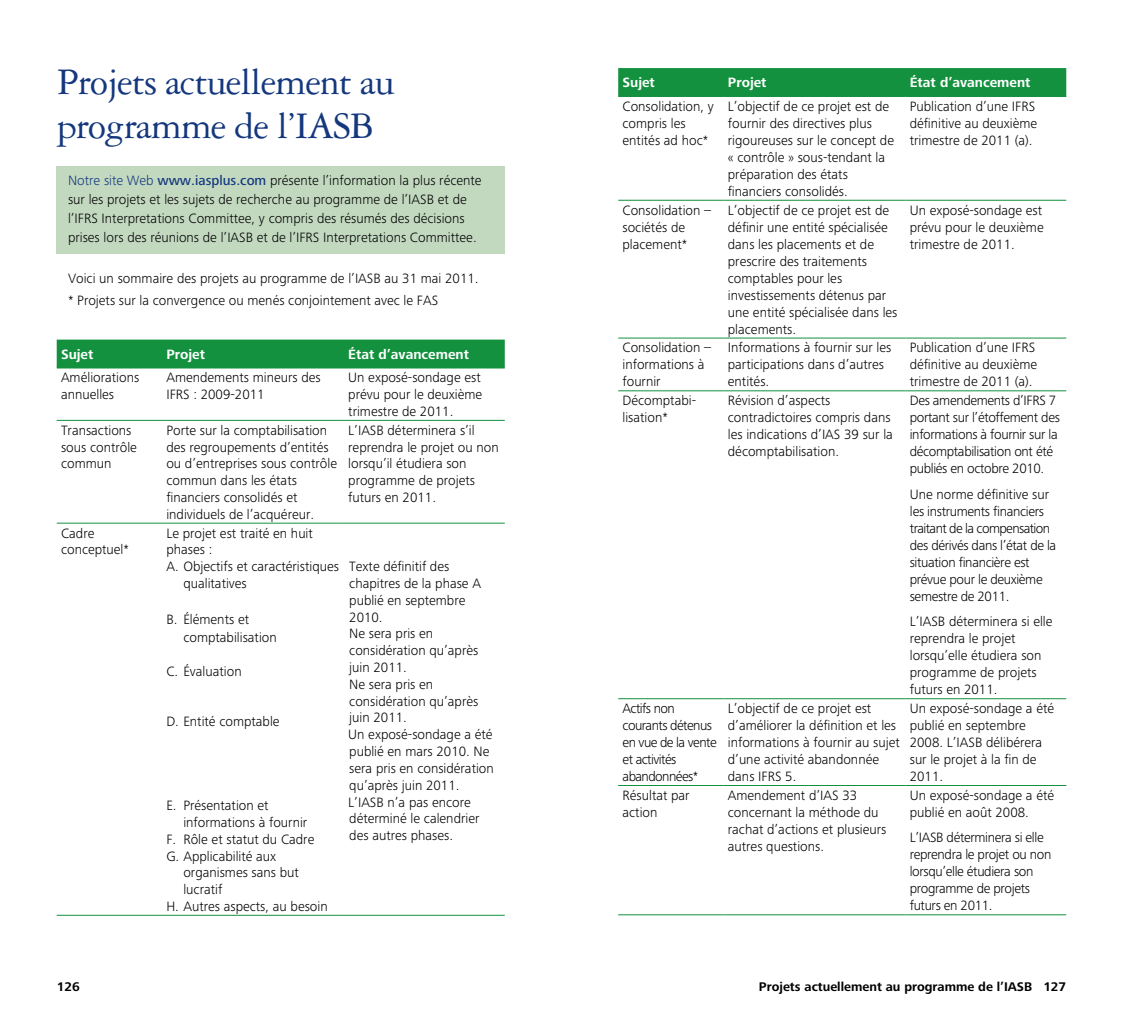
<style>
.page{position:relative;width:1123px;height:1021px;background:#fff}
.page>*{position:absolute;margin:0;border:0;box-sizing:border-box;transform-origin:0 0}
.t1{font:40px/44px "Garamond 3 LT Std";letter-spacing:-.025em;color:#14377d}
.t2{font:300 14px/17px "Frutiger Next Pro";color:#000}
.t3{font:300 14px/17px "Frutiger Next Pro";letter-spacing:-.025em;color:#000}
.t4{font:300 14px/17px "Frutiger Next Pro";letter-spacing:-.04em;color:#000}
.t5{font:700 14px "Frutiger Next Pro";color:#fff}
.t6{font:700 13px "Frutiger Next Pro";color:#000}
.s1{color:#14377d}
.s2{font-weight:500;color:#14377d}
</style>
<div class="page">
<div style="left:57px;top:166px;width:448px;height:88px;background:#c2d9c0"></div>
<div style="left:57px;top:339px;width:448px;height:28px;background:#13913e"></div>
<hr style="left:57px;top:367px;width:105px;height:1px;background:#13913e">
<hr style="left:162px;top:367px;width:182px;height:1px;background:#13913e">
<hr style="left:344px;top:367px;width:161px;height:1px;background:#13913e">
<hr style="left:57px;top:420px;width:105px;height:1px;background:#13913e">
<hr style="left:162px;top:420px;width:182px;height:1px;background:#13913e">
<hr style="left:344px;top:420px;width:161px;height:1px;background:#13913e">
<hr style="left:57px;top:522px;width:105px;height:1px;background:#13913e">
<hr style="left:162px;top:522px;width:182px;height:1px;background:#13913e">
<hr style="left:344px;top:522px;width:161px;height:1px;background:#13913e">
<hr style="left:57px;top:914px;width:105px;height:1px;background:#13913e">
<hr style="left:162px;top:914px;width:182px;height:1px;background:#13913e">
<hr style="left:344px;top:914px;width:161px;height:1px;background:#13913e">
<div style="left:618px;top:68px;width:448px;height:28px;background:#13913e"></div>
<hr style="left:618px;top:96px;width:105px;height:1px;background:#13913e">
<hr style="left:723px;top:96px;width:182px;height:1px;background:#13913e">
<hr style="left:905px;top:96px;width:161px;height:1px;background:#13913e">
<hr style="left:618px;top:200px;width:105px;height:1px;background:#13913e">
<hr style="left:723px;top:200px;width:182px;height:1px;background:#13913e">
<hr style="left:905px;top:200px;width:161px;height:1px;background:#13913e">
<hr style="left:618px;top:337px;width:105px;height:1px;background:#13913e">
<hr style="left:723px;top:337px;width:182px;height:1px;background:#13913e">
<hr style="left:905px;top:337px;width:161px;height:1px;background:#13913e">
<hr style="left:618px;top:390px;width:105px;height:1px;background:#13913e">
<hr style="left:723px;top:390px;width:182px;height:1px;background:#13913e">
<hr style="left:905px;top:390px;width:161px;height:1px;background:#13913e">
<hr style="left:618px;top:698px;width:105px;height:1px;background:#13913e">
<hr style="left:723px;top:698px;width:182px;height:1px;background:#13913e">
<hr style="left:905px;top:698px;width:161px;height:1px;background:#13913e">
<hr style="left:618px;top:785px;width:105px;height:1px;background:#13913e">
<hr style="left:723px;top:785px;width:182px;height:1px;background:#13913e">
<hr style="left:905px;top:785px;width:161px;height:1px;background:#13913e">
<hr style="left:618px;top:914px;width:105px;height:1px;background:#13913e">
<hr style="left:723px;top:914px;width:182px;height:1px;background:#13913e">
<hr style="left:905px;top:914px;width:161px;height:1px;background:#13913e">
<h1 class="t1" style="left:57px;top:60px;width:339px">Projets actuellement au programme de l’IASB</h1>
<p class="t2" style="left:68px;top:171px;width:415px;line-height:19px"><span class="s1">Notre site Web</span> <span class="s2">www.iasplus.com</span> présente l’information la plus récente sur les projets et les sujets de recherche au programme de l’IASB et de l’IFRS Interpretations Committee, y compris des résumés des décisions prises lors des réunions de l’IASB et de l’IFRS Interpretations Committee.</p>
<p class="t2" style="left:68px;top:267px;width:412px;line-height:22px">Voici un sommaire des projets au programme de l’IASB au 31 mai 2011. * Projets sur la convergence ou menés conjointement avec le FAS</p>
<p class="t5" style="left:61px;top:346px;width:34px">Sujet</p>
<p class="t5" style="left:166px;top:346px;width:40px">Projet</p>
<p class="t5" style="left:348px;top:346px;width:122px">État d’avancement</p>
<p class="t2" style="left:61px;top:369px;width:80px">Améliorations annuelles</p>
<p class="t2" style="left:166px;top:369px;width:156px">Amendements mineurs des<br>IFRS : 2009-2011</p>
<p class="t2" style="left:348px;top:369px;width:135px;text-align:justify">Un exposé-sondage est prévu pour le deuxième trimestre de 2011.</p>
<p class="t2" style="left:61px;top:422px;width:77px">Transactions sous contrôle commun</p>
<p class="t2" style="left:166px;top:422px;width:172px">Porte sur la comptabilisation des regroupements d’entités ou d’entreprises sous contrôle commun dans les états financiers consolidés et individuels de l’acquéreur.</p>
<p class="t2" style="left:348px;top:422px;width:152px">L’IASB déterminera s’il reprendra le projet ou non lorsqu’il étudiera son programme de projets futurs en 2011.</p>
<p class="t2" style="left:61px;top:524px;width:69px">Cadre conceptuel*</p>
<p class="t2" style="left:166px;top:524px;width:148px">Le projet est traité en huit</p>
<p class="t2" style="left:166px;top:541px;width:48px">phases :</p>
<p class="t2" style="left:166px;top:558px;width:174px">A. Objectifs et caractéristiques</p>
<p class="t2" style="left:183px;top:575px;width:65px">qualitatives</p>
<p class="t2" style="left:183px;top:610px;width:95px;line-height:18px;text-indent:-17px">B. Éléments et comptabilisation</p>
<p class="t2" style="left:166px;top:662px;width:77px">C. Évaluation</p>
<p class="t2" style="left:348px;top:558px;width:147px">Texte définitif des chapitres de la phase A publié en septembre<br>2010.<br>Ne sera pris en considération qu’après juin 2011.<br>Ne sera pris en considération qu’après juin 2011.<br>Un exposé-sondage a été publié en mars 2010. Ne sera pris en considération qu’après juin 2011.<br>L’IASB n’a pas encore déterminé le calendrier des autres phases.</p>
<p class="t2" style="left:166px;top:713px;width:115px">D. Entité comptable</p>
<p class="t2" style="left:166px;top:797px;width:104px">E. Présentation et</p>
<p class="t2" style="left:183px;top:813px;width:125px">informations à fournir</p>
<p class="t2" style="left:166px;top:830px;width:149px">F. Rôle et statut du Cadre</p>
<p class="t2" style="left:166px;top:847px;width:111px">G. Applicabilité aux</p>
<p class="t2" style="left:183px;top:864px;width:117px">organismes sans but</p>
<p class="t2" style="left:183px;top:881px;width:40px">lucratif</p>
<p class="t2" style="left:166px;top:897px;width:163px">H. Autres aspects, au besoin</p>
<p class="t6" style="left:57px;top:978px;width:24px">126</p>
<p class="t5" style="left:622px;top:75px;width:34px">Sujet</p>
<p class="t5" style="left:728px;top:75px;width:40px">Projet</p>
<p class="t5" style="left:909px;top:75px;width:122px">État d’avancement</p>
<p class="t2" style="left:622px;top:98px;width:93px">Consolidation, y compris les entités ad hoc*</p>
<p class="t2" style="left:728px;top:98px;width:168px">L’objectif de ce projet est de fournir des directives plus rigoureuses sur le concept de « contrôle » sous-tendant la préparation des états financiers consolidés.</p>
<p class="t2" style="left:909px;top:98px;width:129px">Publication d’une IFRS définitive au deuxième trimestre de 2011 (a).</p>
<p class="t2" style="left:622px;top:201px;width:90px">Consolidation – sociétés de placement*</p>
<p class="t2" style="left:728px;top:201px;width:171px">L’objectif de ce projet est de définir une entité spécialisée dans les placements et de prescrire des traitements comptables pour les investissements détenus par une entité spécialisée dans les placements.</p>
<p class="t2" style="left:909px;top:201px;width:135px;text-align:justify">Un exposé-sondage est prévu pour le deuxième trimestre de 2011.</p>
<p class="t2" style="left:622px;top:339px;width:90px">Consolidation – informations à fournir</p>
<p class="t2" style="left:728px;top:339px;width:165px">Informations à fournir sur les participations dans d’autres entités.</p>
<p class="t2" style="left:909px;top:339px;width:129px">Publication d’une IFRS définitive au deuxième trimestre de 2011 (a).</p>
<p class="t2" style="left:622px;top:392px;width:75px">Décomptabi&shy;lisation*</p>
<p class="t2" style="left:728px;top:392px;width:166px">Révision d’aspects contradictoires compris dans les indications d’IAS 39 sur la décomptabilisation.</p>
<p class="t3" style="left:909px;top:392px;width:152px">Des amendements d’IFRS 7 portant sur l’étoffement des informations à fournir sur la décomptabilisation ont été publiés en octobre 2010.</p>
<p class="t3" style="left:909px;top:485px;width:148px">Une norme définitive sur les instruments financiers traitant de la compensation des dérivés dans l’état de la situation financière est prévue pour le deuxième semestre de 2011.</p>
<p class="t2" style="left:909px;top:613px;width:144px">L’IASB déterminera si elle reprendra le projet lorsqu’elle étudiera son programme de projets futurs en 2011.</p>
<p class="t4" style="left:622px;top:699px;width:96px">Actifs non courants détenus en vue de la vente et activités abandonnées*</p>
<p class="t2" style="left:728px;top:699px;width:173px">L’objectif de ce projet est d’améliorer la définition et les informations à fournir au sujet d’une activité abandonnée dans IFRS 5.</p>
<p class="t2" style="left:909px;top:699px;width:146px">Un exposé-sondage a été publié en septembre<br>2008. L’IASB délibérera sur le projet à la fin de<br>2011.</p>
<p class="t2" style="left:622px;top:786px;width:69px">Résultat par action</p>
<p class="t2" style="left:728px;top:786px;width:160px">Amendement d’IAS 33 concernant la méthode du rachat d’actions et plusieurs autres questions.</p>
<p class="t2" style="left:909px;top:786px;width:146px">Un exposé-sondage a été publié en août 2008.</p>
<p class="t3" style="left:909px;top:829px;width:143px">L’IASB déterminera si elle reprendra le projet ou non lorsqu’elle étudiera son programme de projets futurs en 2011.</p>
<p class="t6" style="left:759px;top:978px;width:309px">Projets actuellement au programme de l’IASB 127</p>
</div>
